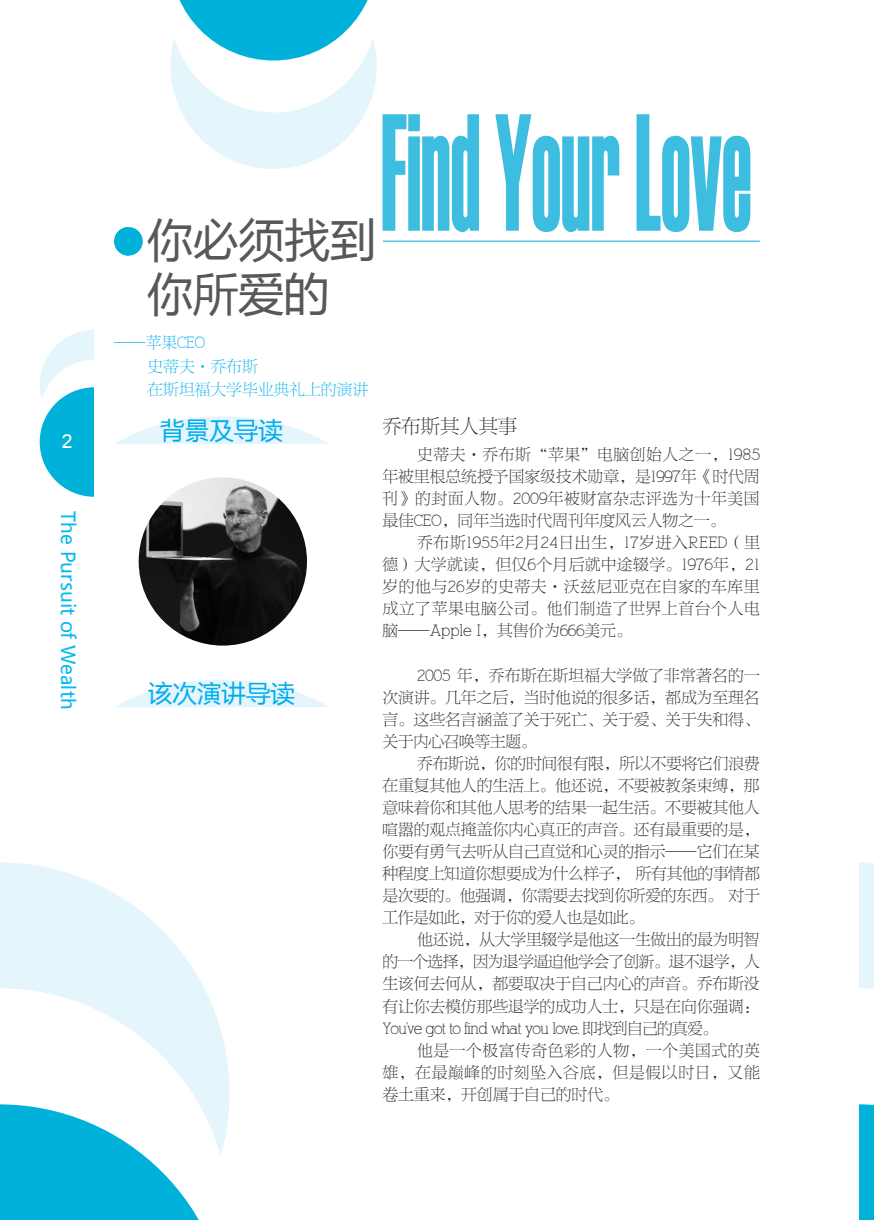
<style>
.page{position:relative;width:874px;height:1221px;background:#fff}
.page>*{position:absolute;margin:0;border:0;box-sizing:border-box;transform-origin:0 0}
.t1{font:166.25px "Haettenschweiler";color:#3dbde0;scale:.5 1}
.t2{font:45.5px/54.6px "Microsoft Ya Hei";letter-spacing:.005em;color:#57585a}
.t3{font:24.5px "Microsoft Ya Hei";color:#00aeef}
.t4{font:19.25px "Microsoft Ya Hei";color:#00baf1}
.t5{font:19.25px "FZNBSJW GB1 0";color:#231f20}
.t6{font:19.25px "Arial";color:#fff}
.t7{font:15.75px/22.1px "FZNBSJW GB1 0";color:#231f20;text-align:justify}
.t8{font:15.75px/23.1px "FZNBSJW GB1 0";color:#00aeef}
</style>
<div class="page">
<div style="left:40px;top:330px;width:109px;height:109px;background:#e5f5fc;border-radius:50%"></div>
<div style="left:40px;top:359px;width:109px;height:110px;background:#fff;border-radius:50%"></div>
<div style="left:40px;top:387px;width:109px;height:110px;background:#00b1d9;border-radius:50%"></div>
<div style="left:94px;top:311px;width:70px;height:233px;background:#fff"></div>
<svg style="left:170px;top:1px;width:206px;height:168px"></svg>
<svg style="left:0;top:862px;width:204px;height:126px;fill:#e5f5fc"></svg>
<svg style="left:7px;top:988px;width:222px;height:116px"></svg>
<svg style="left:0;top:1104px;width:229px;height:116px"></svg>
<svg style="left:859px;top:862px;width:14px;height:358px"></svg>
<div style="left:114px;top:227px;width:29px;height:28px;background:#00b1d9;border-radius:50%"></div>
<svg style="left:114px;top:227px;width:13px;height:28px"></svg>
<hr style="left:382px;top:241px;width:377px;height:1px;background:#00b1d9">
<svg style="left:115px;top:416px;width:213px;height:28px"></svg>
<svg style="left:116px;top:679px;width:212px;height:28px"></svg>
<img style="left:139px;top:477px;width:168px;height:168px;border-radius:84px">
<p class="t6" style="left:62px;top:429px;width:12px">2</p>
<p class="t4" style="left:81px;top:511px;width:200px;rotate:90deg">The Pursuit of Wealth</p>
<h2 class="t2" style="left:147px;top:211px;width:230px">你必须找到你所爱的</h2>
<p class="t8" style="left:147px;top:332px;width:222px;text-indent:-33px">——苹果CEO<br>史蒂夫·乔布斯<br>在斯坦福大学毕业典礼上的演讲</p>
<h3 class="t3" style="left:160px;top:414px;width:124px">背景及导读</h3>
<h3 class="t3" style="left:148px;top:676px;width:148px">该次演讲导读</h3>
<h1 class="t1" style="left:381px;top:60px;width:742px">Find Your Love</h1>
<p class="t5" style="left:382px;top:417px;width:136px">乔布斯其人其事</p>
<p class="t7" style="left:382px;top:444px;width:379px;text-indent:35px">史蒂夫·乔布斯“苹果”电脑创始人之一，1985年被里根总统授予国家级技术勋章，是1997年《时代周刊》的封面人物。2009年被财富杂志评选为十年美国最佳CEO，同年当选时代周刊年度风云人物之一。</p>
<p class="t7" style="left:382px;top:532px;width:379px;text-indent:35px">乔布斯1955年2月24日出生，17岁进入REED（里德）大学就读，但仅6个月后就中途辍学。1976年，21岁的他与26岁的史蒂夫·沃兹尼亚克在自家的车库里成立了苹果电脑公司。他们制造了世界上首台个人电脑—Apple I，其售价为666美元。</p>
<p class="t7" style="left:382px;top:664px;width:379px;text-indent:35px">2005 年，乔布斯在斯坦福大学做了非常著名的一次演讲。几年之后，当时他说的很多话，都成为至理名言。这些名言涵盖了关于死亡、关于爱、关于失和得、关于内心召唤等主题。</p>
<p class="t7" style="left:382px;top:752px;width:379px;text-indent:35px">乔布斯说，你的时间很有限，所以不要将它们浪费在重复其他人的生活上。他还说，不要被教条束缚，那意味着你和其他人思考的结果一起生活。不要被其他人喧嚣的观点掩盖你内心真正的声音。还有最重要的是，你要有勇气去听从自己直觉和心灵的指示——它们在某种程度上知道你想要成为什么样子， 所有其他的事情都是次要的。他强调，你需要去找到你所爱的东西。 对于工作是如此，对于你的爱人也是如此。</p>
<p class="t7" style="left:382px;top:929px;width:379px;text-indent:35px">他还说，从大学里辍学是他这一生做出的最为明智的一个选择，因为退学逼迫他学会了创新。退不退学，人生该何去何从，都要取决于自己内心的声音。乔布斯没有让你去模仿那些退学的成功人士，只是在向你强调：You've got to find what you love. 即找到自己的真爱。</p>
<p class="t7" style="left:382px;top:1039px;width:379px;text-indent:35px">他是一个极富传奇色彩的人物，一个美国式的英雄，在最巅峰的时刻坠入谷底，但是假以时日，又能卷土重来，开创属于自己的时代。</p>
</div>
